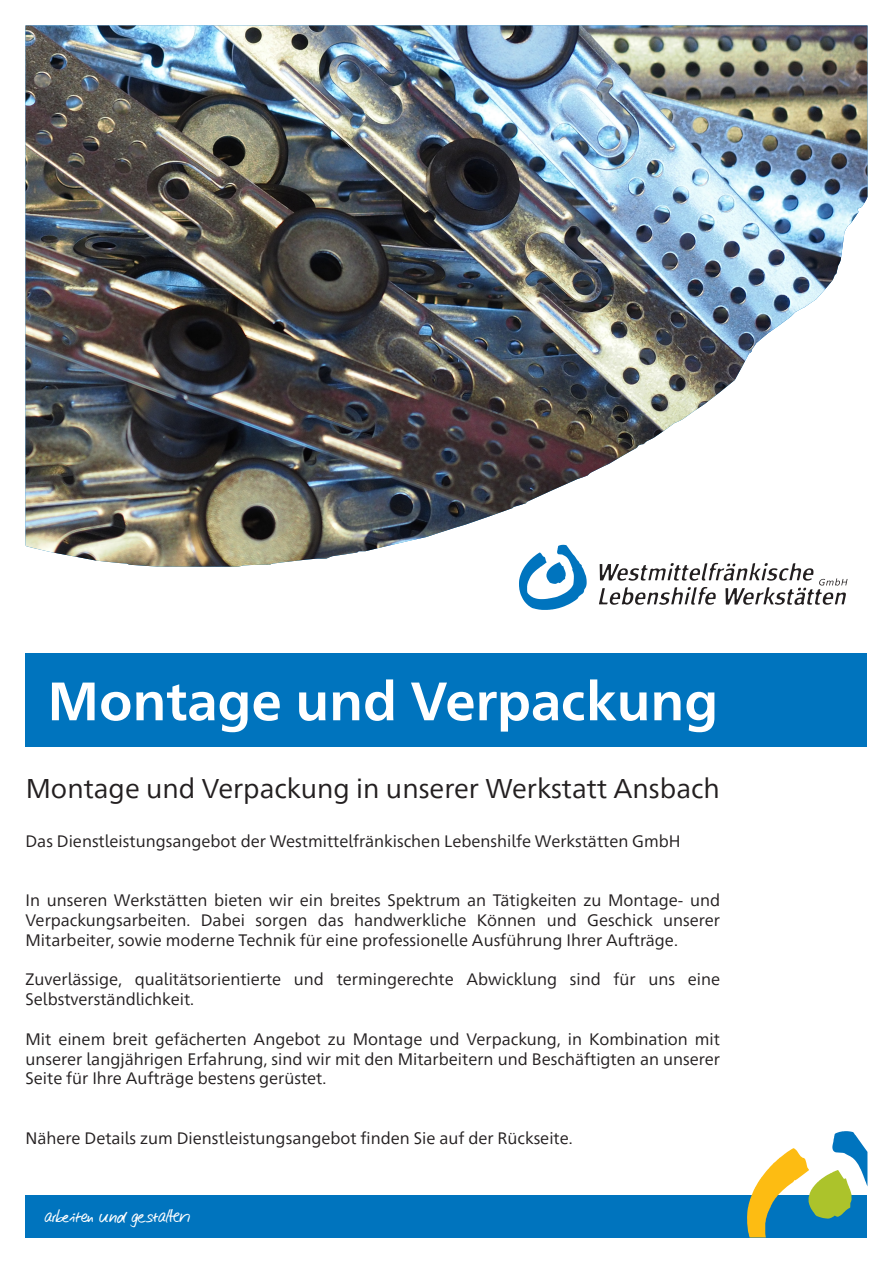
<style>
.page{position:relative;width:893px;height:1263px;background:#fff}
.page>*{position:absolute;margin:0;border:0;box-sizing:border-box;transform-origin:0 0}
.t1{font:700 54px "Frutiger Neue 1450 Pro";color:#fff}
.t2{font:27px "Frutiger Neue 1450 Pro";color:#231f20}
.t3{font:21px "Nifty Script";color:#fff}
.t4{font:16.5px/19.8px "Frutiger Neue 1450 Pro";color:#231f20;text-align:justify}
</style>
<div class="page">
<div style="left:26px;top:653px;width:841px;height:93px;background:#0074be"></div>
<div style="left:26px;top:1195px;width:841px;height:42px;background:#0074be"></div>
<svg style="left:747px;top:1131px;width:120px;height:106px"></svg>
<img style="left:26px;top:26px;width:841px;height:541px">
<svg style="left:519px;top:545px;width:68px;height:65px"></svg>
<svg style="left:599px;top:563px;width:248px;height:42px"></svg>
<h1 class="t1" style="left:47px;top:662px;width:672px">Montage und Verpackung</h1>
<h2 class="t2" style="left:26px;top:768px;width:696px">Montage und Verpackung in unserer Werkstatt Ansbach</h2>
<p class="t4" style="left:26px;top:830px;width:657px">Das Dienstleistungsangebot der Westmittelfränkischen Lebenshilfe Werkstätten GmbH</p>
<p class="t4" style="left:26px;top:889px;width:696px">In unseren Werkstätten bieten wir ein breites Spektrum an Tätigkeiten zu Montage- und Verpackungsarbeiten. Dabei sorgen das handwerkliche Können und Geschick unserer Mitarbeiter, sowie moderne Technik für eine professionelle Ausführung Ihrer Aufträge.</p>
<p class="t4" style="left:26px;top:968px;width:696px">Zuverlässige, qualitätsorientierte und termingerechte Abwicklung sind für uns eine<br>Selbstverständlichkeit.</p>
<p class="t4" style="left:26px;top:1028px;width:696px">Mit einem breit gefächerten Angebot zu Montage und Verpackung, in Kombination mit unserer langjährigen Erfahrung, sind wir mit den Mitarbeitern und Beschäftigten an unserer Seite für Ihre Aufträge bestens gerüstet.</p>
<p class="t4" style="left:26px;top:1127px;width:549px">Nähere Details zum Dienstleistungsangebot finden Sie auf der Rückseite.</p>
<p class="t3" style="left:45px;top:1199px;width:147px">arbeiten und gestalten</p>
</div>
